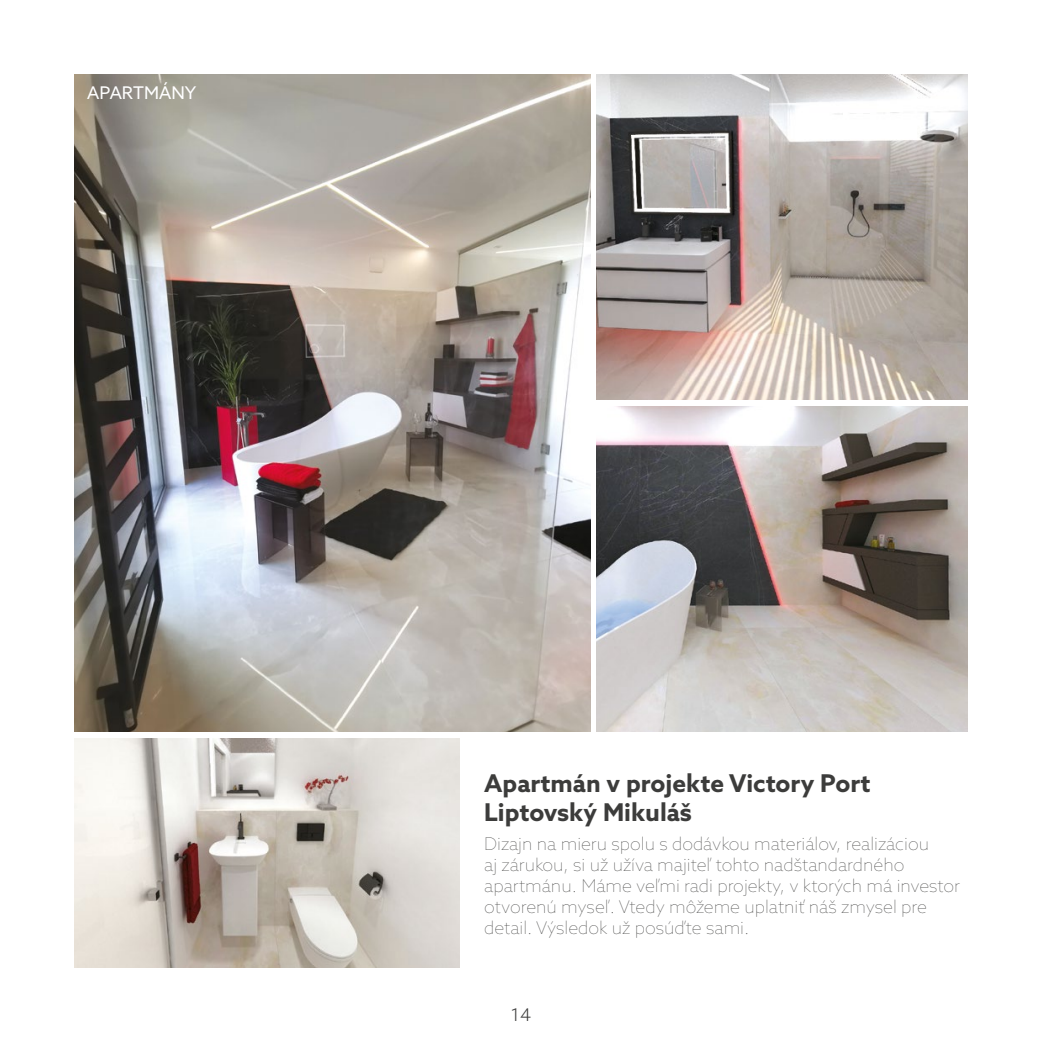
<style>
.page{position:relative;width:1042px;height:1042px;background:#fff}
.page>*{position:absolute;margin:0;border:0;box-sizing:border-box;transform-origin:0 0}
.t1{font:700 24.5px/29.4px "Azo Sans";color:#3c3c3b}
.t2{font:100 17.5px/21px "Azo Sans";color:#3c3c3b}
.t3{font:17.5px "Azo Sans";color:#fff}
.t4{font:300 17.5px "Azo Sans";color:#3c3c3b}
</style>
<div class="page">
<img style="left:597px;top:74px;width:370px;height:326px">
<img style="left:74px;top:74px;width:517px;height:658px">
<img style="left:597px;top:406px;width:370px;height:326px">
<img style="left:74px;top:738px;width:386px;height:229px">
<p class="t3" style="left:87px;top:82px;width:110px">APARTMÁNY</p>
<h1 class="t1" style="left:484px;top:768px;width:388px">Apartmán v projekte Victory Port<br>Liptovský Mikuláš</h1>
<p class="t2" style="left:484px;top:833px;width:477px">Dizajn na mieru spolu s dodávkou materiálov, realizáciou<br>aj zárukou, si už užíva majiteľ tohto nadštandardného apartmánu. Máme veľmi radi projekty, v ktorých má investor otvorenú myseľ. Vtedy môžeme uplatniť náš zmysel pre detail. Výsledok už posúďte sami.</p>
<p class="t4" style="left:511px;top:1003px;width:22px">14</p>
</div>
